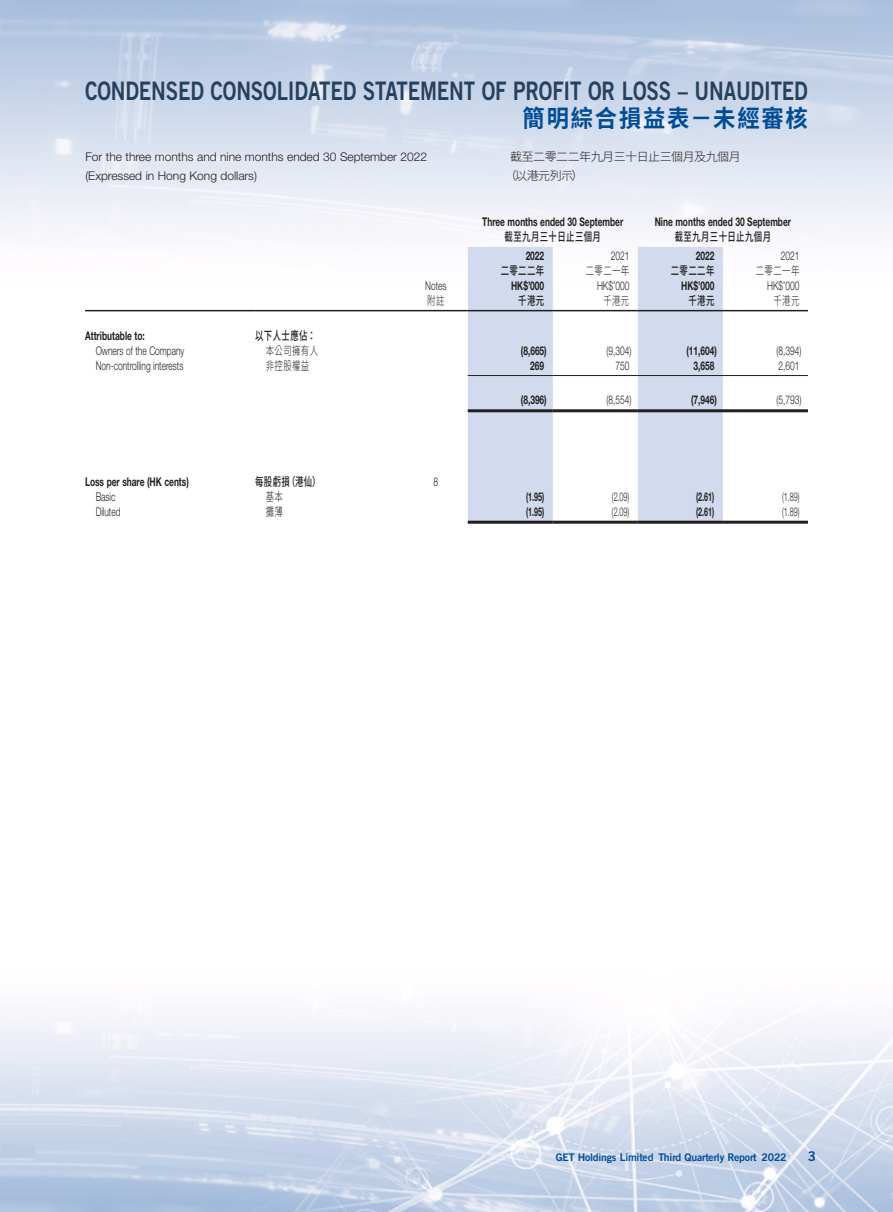
<style>
.page{position:relative;width:893px;height:1212px;background:#fff}
.page>*{position:absolute;margin:0;border:0;box-sizing:border-box;transform-origin:0 0}
.t1{font:25.5px "Trade Gothic LT Std Bd 2";letter-spacing:-.005em;color:#25415d;scale:.8 1}
.t2{font:700 24px "Source Han Sans TC";letter-spacing:.08em;color:#004c97;scale:.93 1}
.t3{font:13.5px "Trade Gothic LT Std Bd 2";color:#004c97}
.Body_Text{font:700 12px "Helvetica Neue LT Std";color:#231f20;scale:.7 1}
.Body_Text-2{font:300 12px "Helvetica Neue LT Std";color:#231f20;scale:.7 1}
.Body_Text-3{font:300 12px/18.5px "Helvetica Neue LT Std";color:#231f20}
.Body_Text-4{font:500 12px "Source Han Sans TC";letter-spacing:.05em;color:#231f20;scale:.7 1}
.Body_Text-5{font:300 12px "Source Han Sans TC";letter-spacing:.05em;color:#231f20;scale:.7 1}
.Body_Text-6{font:300 12px/18.5px "Source Han Sans TC";letter-spacing:-.04em;color:#231f20}
.Body_Text-7{font:700 12px "Helvetica Neue LT Std";color:#231f20;scale:.6 1}
.Body_Text-8{font:300 12px "Helvetica Neue LT Std";color:#231f20;scale:.6 1}
.t4{font:10.5px "Trade Gothic LT Std Bd 2";letter-spacing:-.02em;color:#004c97}
</style>
<div class="page">
<img style="left:0;top:0;width:893px;height:1212px">
<svg style="left:468px;top:247px;width:255px;height:274px;fill:#d1dbed"></svg>
<hr style="left:85px;top:310px;width:170px;height:1px;background:#231f20">
<hr style="left:255px;top:310px;width:149px;height:1px;background:#231f20">
<hr style="left:404px;top:310px;width:64px;height:1px;background:#231f20">
<hr style="left:468px;top:310px;width:85px;height:1px;background:#231f20">
<hr style="left:553px;top:310px;width:85px;height:1px;background:#231f20">
<hr style="left:638px;top:310px;width:85px;height:1px;background:#231f20">
<hr style="left:723px;top:310px;width:85px;height:1px;background:#231f20">
<hr style="left:468px;top:375px;width:85px;height:1px;background:#231f20">
<hr style="left:553px;top:375px;width:85px;height:1px;background:#231f20">
<hr style="left:638px;top:375px;width:85px;height:1px;background:#231f20">
<hr style="left:723px;top:375px;width:85px;height:1px;background:#231f20">
<hr style="left:468px;top:409px;width:85px;height:3px;background:#231f20">
<hr style="left:553px;top:409px;width:85px;height:3px;background:#231f20">
<hr style="left:638px;top:409px;width:85px;height:3px;background:#231f20">
<hr style="left:723px;top:409px;width:85px;height:3px;background:#231f20">
<hr style="left:468px;top:521px;width:85px;height:3px;background:#231f20">
<hr style="left:553px;top:521px;width:85px;height:3px;background:#231f20">
<hr style="left:638px;top:521px;width:85px;height:3px;background:#231f20">
<hr style="left:723px;top:521px;width:85px;height:3px;background:#231f20">
<h1 class="t1" style="left:85px;top:75px;width:905px">CONDENSED CONSOLIDATED STATEMENT OF PROFIT OR LOSS – UNAUDITED</h1>
<h2 class="t2" style="left:523px;top:105px;width:308px">簡明綜合損益表－未經審核</h2>
<p class="Body_Text-3" style="left:85px;top:148px;width:343px">For the three months and nine months ended 30 September 2022 (Expressed in Hong Kong dollars)</p>
<p class="Body_Text-6" style="left:505px;top:148px;width:237px;text-indent:6px">截至二零二二年九月三十日止三個月及九個月（以港元列示）</p>
<p class="Body_Text" style="left:482px;top:214px;width:203px">Three months ended 30 September</p>
<p class="Body_Text" style="left:655px;top:214px;width:196px">Nine months ended 30 September</p>
<p class="Body_Text-4" style="left:505px;top:230px;width:139px">截至九月三十日止三個月</p>
<p class="Body_Text-4" style="left:675px;top:230px;width:139px">截至九月三十日止九個月</p>
<p class="Body_Text" style="left:526px;top:249px;width:28px">2022</p>
<p class="Body_Text-2" style="left:611px;top:249px;width:28px">2021</p>
<p class="Body_Text" style="left:696px;top:249px;width:28px">2022</p>
<p class="Body_Text-2" style="left:781px;top:249px;width:28px">2021</p>
<p class="Body_Text-4" style="left:501px;top:264px;width:64px">二零二二年</p>
<p class="Body_Text-5" style="left:586px;top:264px;width:64px">二零二一年</p>
<p class="Body_Text-4" style="left:671px;top:264px;width:64px">二零二二年</p>
<p class="Body_Text-5" style="left:756px;top:264px;width:64px">二零二一年</p>
<p class="Body_Text-2" style="left:425px;top:279px;width:32px">Notes</p>
<p class="Body_Text" style="left:511px;top:279px;width:49px">HK$’000</p>
<p class="Body_Text-2" style="left:597px;top:279px;width:48px">HK$’000</p>
<p class="Body_Text" style="left:681px;top:279px;width:49px">HK$’000</p>
<p class="Body_Text-2" style="left:767px;top:279px;width:48px">HK$’000</p>
<p class="Body_Text-5" style="left:427px;top:294px;width:26px">附註</p>
<p class="Body_Text-4" style="left:518px;top:294px;width:39px">千港元</p>
<p class="Body_Text-5" style="left:603px;top:294px;width:39px">千港元</p>
<p class="Body_Text-4" style="left:688px;top:294px;width:39px">千港元</p>
<p class="Body_Text-5" style="left:773px;top:294px;width:39px">千港元</p>
<p class="Body_Text" style="left:85px;top:328px;width:87px">Attributable to:</p>
<p class="Body_Text-4" style="left:255px;top:329px;width:88px">以下人士應佔：</p>
<p class="Body_Text-2" style="left:96px;top:343px;width:128px">Owners of the Company</p>
<p class="Body_Text-5" style="left:266px;top:344px;width:76px">本公司擁有人</p>
<p class="Body_Text" style="left:521px;top:343px;width:38px">(8,665)</p>
<p class="Body_Text-2" style="left:606px;top:343px;width:37px">(9,304)</p>
<p class="Body_Text" style="left:686px;top:343px;width:45px">(11,604)</p>
<p class="Body_Text-2" style="left:776px;top:343px;width:37px">(8,394)</p>
<p class="Body_Text-2" style="left:96px;top:358px;width:127px">Non-controlling interests</p>
<p class="Body_Text-5" style="left:266px;top:359px;width:64px">非控股權益</p>
<p class="Body_Text" style="left:530px;top:358px;width:21px">269</p>
<p class="Body_Text-2" style="left:615px;top:358px;width:21px">750</p>
<p class="Body_Text" style="left:693px;top:358px;width:31px">3,658</p>
<p class="Body_Text-2" style="left:778px;top:358px;width:31px">2,601</p>
<p class="Body_Text" style="left:521px;top:393px;width:38px">(8,396)</p>
<p class="Body_Text-2" style="left:606px;top:393px;width:37px">(8,554)</p>
<p class="Body_Text" style="left:691px;top:393px;width:38px">(7,946)</p>
<p class="Body_Text-2" style="left:776px;top:393px;width:37px">(5,793)</p>
<p class="Body_Text" style="left:85px;top:474px;width:150px">Loss per share (HK cents)</p>
<p class="Body_Text-4" style="left:255px;top:475px;width:95px">每股虧損（港仙）</p>
<p class="Body_Text-2" style="left:433px;top:474px;width:8px">8</p>
<p class="Body_Text-2" style="left:96px;top:489px;width:30px">Basic</p>
<p class="Body_Text-5" style="left:266px;top:490px;width:26px">基本</p>
<p class="Body_Text-7" style="left:526px;top:489px;width:32px">(1.95)</p>
<p class="Body_Text-8" style="left:612px;top:489px;width:31px">(2.09)</p>
<p class="Body_Text-7" style="left:696px;top:489px;width:32px">(2.61)</p>
<p class="Body_Text-8" style="left:782px;top:489px;width:31px">(1.89)</p>
<p class="Body_Text-2" style="left:96px;top:504px;width:37px">Diluted</p>
<p class="Body_Text-5" style="left:266px;top:505px;width:26px">攤薄</p>
<p class="Body_Text-7" style="left:526px;top:504px;width:32px">(1.95)</p>
<p class="Body_Text-8" style="left:612px;top:504px;width:31px">(2.09)</p>
<p class="Body_Text-7" style="left:696px;top:504px;width:32px">(2.61)</p>
<p class="Body_Text-8" style="left:782px;top:504px;width:31px">(1.89)</p>
<p class="t4" style="left:556px;top:1150px;width:232px">GET Holdings Limited Third Quarterly Report 2022</p>
<p class="t3" style="left:808px;top:1148px;width:10px">3</p>
</div>
